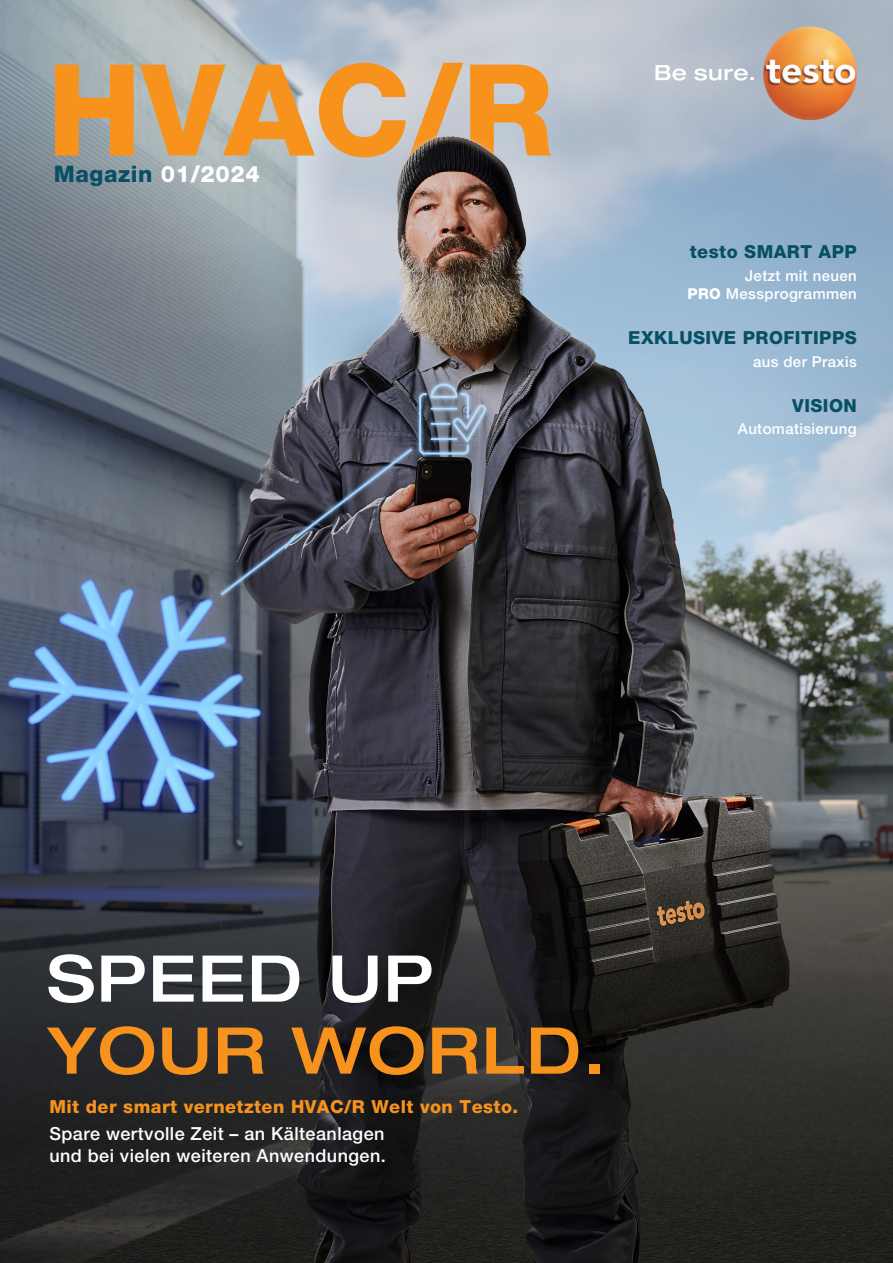
<style>
.page{position:relative;width:893px;height:1263px;background:#fff}
.page>*{position:absolute;margin:0;border:0;box-sizing:border-box;transform-origin:0 0}
.t1{font:800 127.2px "Helvetica Neue LTW1 G";color:#f7931d}
.t2{font:500 expanded 64.5px/72px "Helvetica Neue LTW1 G";letter-spacing:.025em;color:#f7931d}
.t3{font:800 22.8px "Helvetica Neue LTW1 G";letter-spacing:.025em;color:#074f64}
.t4{font:800 18px/27px "Helvetica Neue LTW1 G";letter-spacing:.025em;color:#f7931d}
.t5{font:800 18px "Helvetica Neue LTW1 G";letter-spacing:.025em;color:#074f64}
.t6{font:500 18px "Helvetica Neue LTW1 G";letter-spacing:.025em;color:#fff}
.t7{font:500 15px/18px "Helvetica Neue LTW1 G";letter-spacing:.025em;color:#fff;text-align:right}
.s1{color:#fff}
.s2{font-weight:800}
.s3{font-weight:500;color:#fff}
</style>
<div class="page">
<img style="left:0;top:0;width:893px;height:1263px">
<svg style="left:655px;top:65px;width:99px;height:16px"></svg>
<img style="left:763px;top:27px;width:94px;height:93px;border-radius:47px">
<img style="left:332px;top:128px;width:216px;height:44px">
<p class="t1" style="left:47px;top:35px;width:508px">HVAC/R</p>
<p class="t3" style="left:54px;top:160px;width:207px">Magazin <span class="s1">01/2024</span></p>
<p class="t5" style="left:690px;top:241px;width:168px">testo SMART APP</p>
<p class="t7" style="left:687px;top:267px;width:171px">Jetzt mit neuen<br><span class="s2">PRO</span> Messprogrammen</p>
<p class="t5" style="left:628px;top:327px;width:230px">EXKLUSIVE PROFITIPPS</p>
<p class="t7" style="left:753px;top:352px;width:105px">aus der Praxis</p>
<p class="t5" style="left:792px;top:394px;width:66px">VISION</p>
<p class="t7" style="left:738px;top:420px;width:120px">Automatisierung</p>
<p class="t2" style="left:47px;top:940px;width:560px"><span class="s1">SPEED UP<br></span>YOUR WORLD.</p>
<p class="t4" style="left:49px;top:1093px;width:470px">Mit der smart vernetzten HVAC/R Welt von Testo.<br><span class="s3">Spare wertvolle Zeit – an Kälteanlagen</span></p>
<p class="t6" style="left:49px;top:1145px;width:338px">und bei vielen weiteren Anwendungen.</p>
</div>
